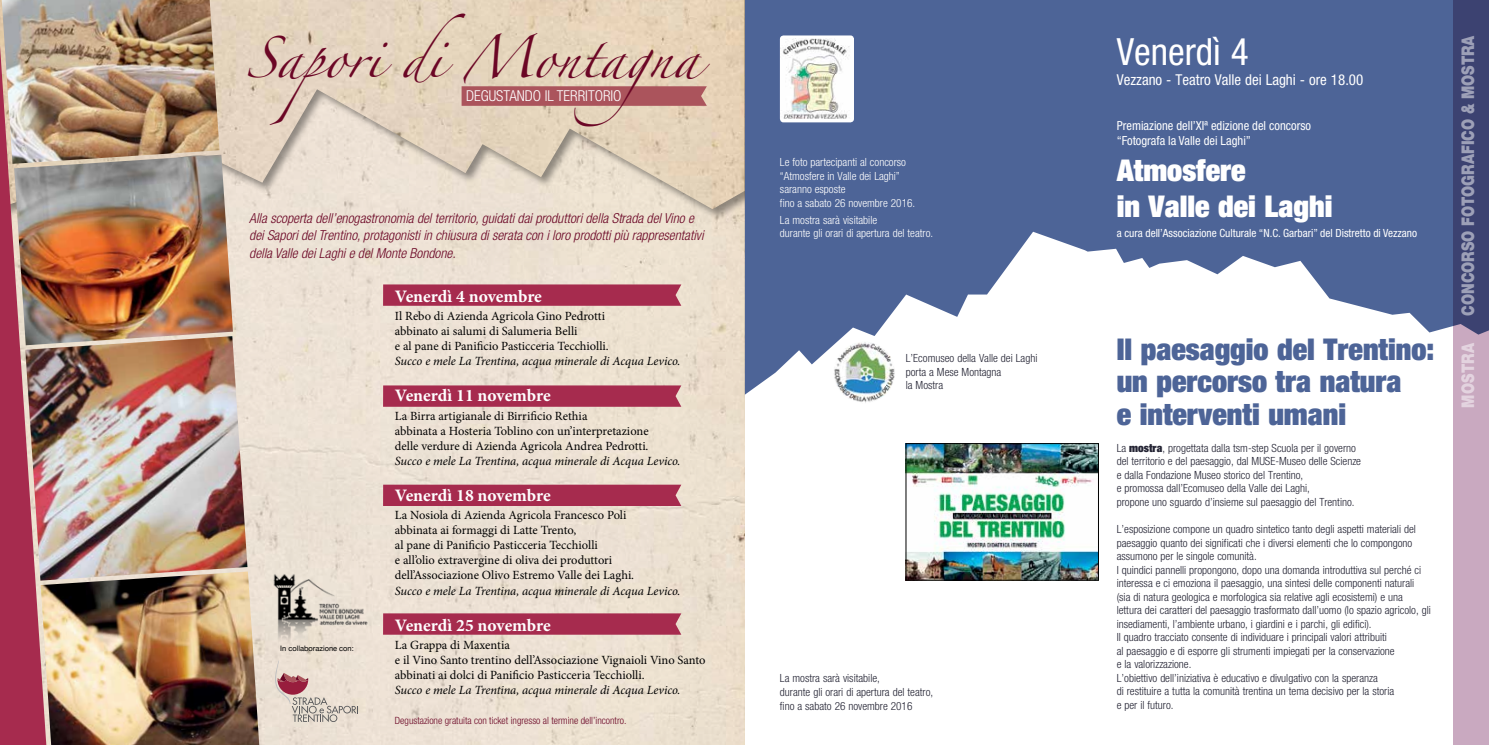
<style>
.page{position:relative;width:1489px;height:745px;background:#fff}
.page>*{position:absolute;margin:0;border:0;box-sizing:border-box;transform-origin:0 0}
.t1{font:37.5px "Zapfino";color:#6b0625}
.t2{font:condensed 37.5px "Helvetica Neue";color:#fff}
.t3{font:900 expanded 30px/32.5px "Helvetica Neue";color:#4d6497}
.t4{font:900 expanded 30px/36px "Helvetica Neue";color:#fff}
.t5{font:700 17.5px "Minion Pro";letter-spacing:-.005em;color:#fff}
.t6{font:900 17.5px "Helvetica Neue";color:#fff;scale:.8 1}
.t7{font:condensed 15px "Helvetica Neue";color:#fff}
.t8{font:300 condensed 15px "Helvetica Neue";color:#fff}
.t9{font:italic 300 condensed 13.75px/17.5px "Helvetica Neue";color:#6b0625}
.t10{font:12.5px/15px "Minion Pro";color:#000}
.t11{font:italic 12.5px "Minion Pro";letter-spacing:-.005em;color:#000}
.t12{font:condensed 12.5px/15px "Helvetica Neue";color:#fff}
.t13{font:300 condensed 11.25px/13.5px "Helvetica Neue";color:#242434}
.t14{font:300 condensed 11.25px/13.5px "Helvetica Neue";color:#fff}
.t15{font:condensed 11.25px "Helvetica Neue";color:#fff}
.t16{font:300 condensed 10px "Helvetica Neue";color:#6b0625}
.t17{font:7.5px "Helvetica Neue";color:#000}
.s1{font-weight:900;font-stretch:expanded}
</style>
<div class="page">
<svg style="left:744px;top:0;width:709px;height:394px;fill:#4d6497"></svg>
<img style="left:907px;top:445px;width:189px;height:133px">
<div style="left:905px;top:443px;width:193px;height:137px;border:1px solid #000"></div>
<img style="left:233px;top:221px;width:511px;height:523px">
<div style="left:0;top:0;width:744px;height:221px;background:#000;opacity:.4"></div>
<img style="left:0;top:0;width:744px;height:209px">
<img style="left:46px;top:155px;width:187px;height:181px">
<img style="left:46px;top:571px;width:213px;height:173px">
<img style="left:46px;top:336px;width:201px;height:244px">
<img style="left:2px;top:0;width:217px;height:164px">
<div style="left:383px;top:284px;width:298px;height:21px;background:#a62b4e"></div>
<div style="left:383px;top:385px;width:298px;height:21px;background:#a62b4e"></div>
<div style="left:383px;top:484px;width:298px;height:21px;background:#a62b4e"></div>
<div style="left:383px;top:613px;width:298px;height:21px;background:#a62b4e"></div>
<svg style="left:271px;top:660px;width:87px;height:61px"></svg>
<svg style="left:461px;top:86px;width:245px;height:20px"></svg>
<img style="left:273px;top:571px;width:97px;height:77px">
<img style="left:0;top:45px;width:46px;height:700px">
<img style="left:833px;top:341px;width:62px;height:62px;border-radius:31px">
<div style="left:780px;top:35px;width:74px;height:87px;background:#fff;border-radius:4px"></div>
<img style="left:780px;top:38px;width:70px;height:81px">
<svg style="left:1453px;top:0;width:35px;height:744px;fill:#c9a9c0"></svg>
<h1 class="t1" style="left:246px;top:42px;width:461px">Sapori di Montagna</h1>
<h3 class="t8" style="left:466px;top:87px;width:157px">DEGUSTANDO IL TERRITORIO</h3>
<p class="t9" style="left:249px;top:209px;width:456px">Alla scoperta dell’enogastronomia del territorio, guidati dai produttori della Strada del Vino e dei Sapori del Trentino, protagonisti in chiusura di serata con i loro prodotti più rappresentativi della Valle dei Laghi e del Monte Bondone.</p>
<h3 class="t5" style="left:395px;top:283px;width:148px">Venerdì 4 novembre</h3>
<p class="t10" style="left:395px;top:308px;width:215px">Il Rebo di Azienda Agricola Gino Pedrotti abbinato ai salumi di Salumeria Belli<br>e al pane di Panificio Pasticceria Tecchiolli.</p>
<p class="t11" style="left:395px;top:352px;width:287px">Succo e mele La Trentina, acqua minerale di Acqua Levico.</p>
<h3 class="t5" style="left:395px;top:383px;width:157px">Venerdì 11 novembre</h3>
<p class="t10" style="left:395px;top:408px;width:255px">La Birra artigianale di Birrificio Rethia<br>abbinata a Hosteria Toblino con un’interpretazione delle verdure di Azienda Agricola Andrea Pedrotti.</p>
<p class="t11" style="left:395px;top:452px;width:287px">Succo e mele La Trentina, acqua minerale di Acqua Levico.</p>
<h3 class="t5" style="left:395px;top:482px;width:157px">Venerdì 18 novembre</h3>
<p class="t10" style="left:395px;top:507px;width:241px">La Nosiola di Azienda Agricola Francesco Poli abbinata ai formaggi di Latte Trento,<br>al pane di Panificio Pasticceria Tecchiolli<br>e all’olio extravergine di oliva dei produttori dell’Associazione Olivo Estremo Valle dei Laghi.</p>
<p class="t11" style="left:395px;top:581px;width:287px">Succo e mele La Trentina, acqua minerale di Acqua Levico.</p>
<h3 class="t5" style="left:395px;top:612px;width:157px">Venerdì 25 novembre</h3>
<p class="t10" style="left:395px;top:637px;width:312px">La Grappa di Maxentia<br>e il Vino Santo trentino dell’Associazione Vignaioli Vino Santo abbinati ai dolci di Panificio Pasticceria Tecchiolli.</p>
<p class="t11" style="left:395px;top:681px;width:287px">Succo e mele La Trentina, acqua minerale di Acqua Levico.</p>
<p class="t17" style="left:280px;top:642px;width:75px">In collaborazione con:</p>
<p class="t16" style="left:395px;top:714px;width:233px">Degustazione gratuita con ticket ingresso al termine dell’incontro.</p>
<p class="t14" style="left:780px;top:155px;width:137px">Le foto partecipanti al concorso “Atmosfere in Valle dei Laghi” saranno esposte<br>fino a sabato 26 novembre 2016.</p>
<p class="t14" style="left:780px;top:213px;width:155px">La mostra sarà visitabile<br>durante gli orari di apertura del teatro.</p>
<h1 class="t2" style="left:1116px;top:30px;width:134px">Venerdì 4</h1>
<h3 class="t7" style="left:1116px;top:71px;width:248px">Vezzano - Teatro Valle dei Laghi - ore 18.00</h3>
<p class="t12" style="left:1116px;top:117px;width:196px">Premiazione dell’XIª edizione del concorso “Fotografa la Valle dei Laghi”</p>
<h2 class="t4" style="left:1116px;top:151px;width:217px">Atmosfere<br>in Valle dei Laghi</h2>
<p class="t15" style="left:1116px;top:227px;width:302px">a cura dell’Associazione Culturale “N.C. Garbari” del Distretto di Vezzano</p>
<h3 class="t6" style="left:1457px;top:315px;width:352px;rotate:-90deg">concorso fotografico &amp; mostra</h3>
<h2 class="t3" style="left:1116px;top:331px;width:319px">Il paesaggio del Trentino: un percorso tra natura<br>e interventi umani</h2>
<p class="t13" style="left:1116px;top:441px;width:246px">La <span class="s1">mostra</span>, progettata dalla tsm-step Scuola per il governo del territorio e del paesaggio, dal MUSE-Museo delle Scienze e dalla Fondazione Museo storico del Trentino,<br>e promossa dall’Ecomuseo della Valle dei Laghi,<br>propone uno sguardo d’insieme sul paesaggio del Trentino.</p>
<p class="t13" style="left:1116px;top:522px;width:315px">L’esposizione compone un quadro sintetico tanto degli aspetti materiali del paesaggio quanto dei significati che i diversi elementi che lo compongono assumono per le singole comunità.<br>I quindici pannelli propongono, dopo una domanda introduttiva sul perché ci interessa e ci emoziona il paesaggio, una sintesi delle componenti naturali (sia di natura geologica e morfologica sia relative agli ecosistemi) e una lettura dei caratteri del paesaggio trasformato dall’uomo (lo spazio agricolo, gli insediamenti, l’ambiente urbano, i giardini e i parchi, gli edifici).<br>Il quadro tracciato consente di individuare i principali valori attribuiti<br>al paesaggio e di esporre gli strumenti impiegati per la conservazione<br>e la valorizzazione.<br>L’obiettivo dell’iniziativa è educativo e divulgativo con la speranza<br>di restituire a tutta la comunità trentina un tema decisivo per la storia<br>e per il futuro.</p>
<p class="t13" style="left:905px;top:351px;width:133px">L’Ecomuseo della Valle dei Laghi porta a Mese Montagna<br>la Mostra</p>
<h3 class="t6" style="left:1457px;top:407px;width:83px;rotate:-90deg">mostra</h3>
<p class="t13" style="left:780px;top:670px;width:155px">La mostra sarà visitabile,<br>durante gli orari di apertura del teatro, fino a sabato 26 novembre 2016</p>
</div>
